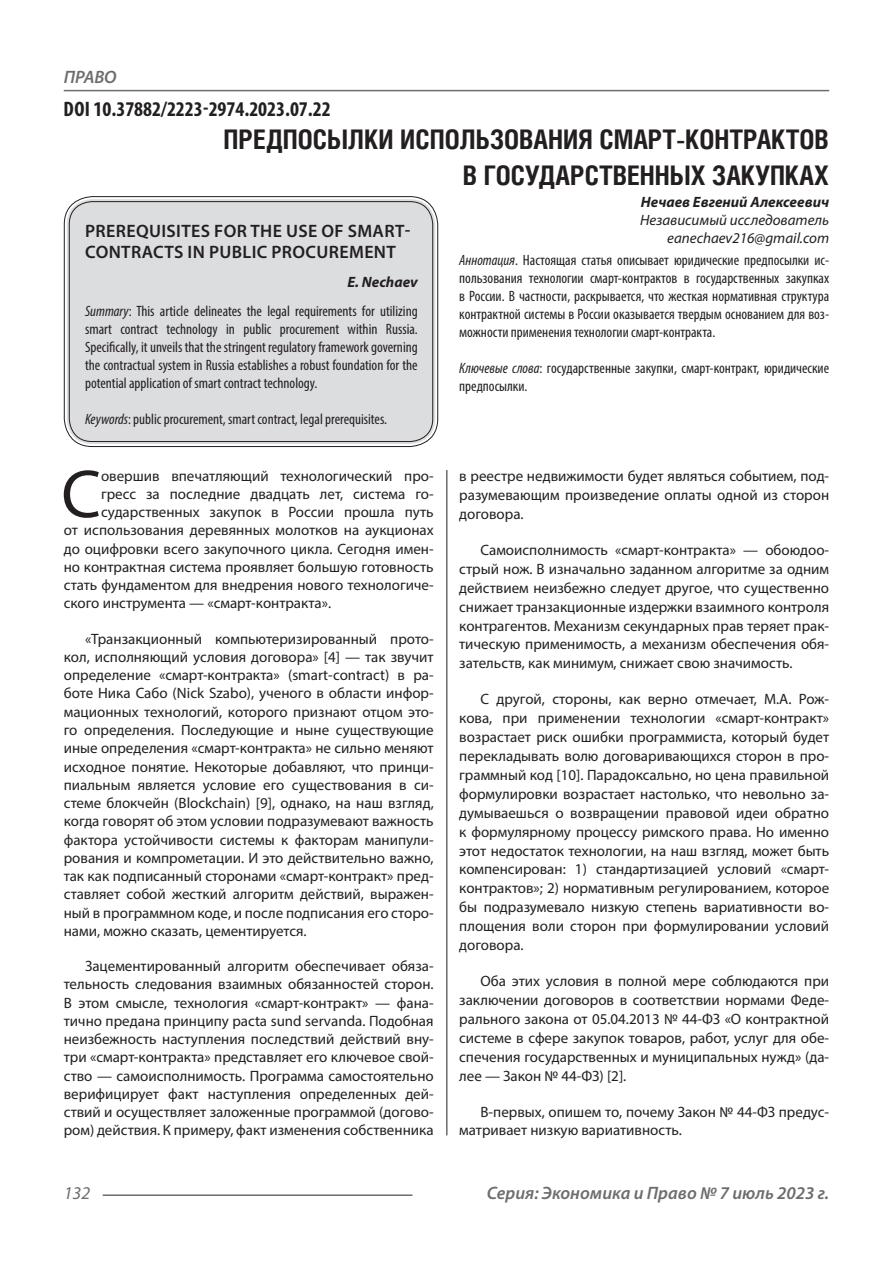
<style>
.page{position:relative;width:893px;height:1263px;background:#fff}
.page>*{position:absolute;margin:0;border:0;box-sizing:border-box;transform-origin:0 0}
.Статья_текст_первый{font:68.4px "Myriad Pro";color:#231f20}
.Статья_название{font:700 27px/36px "Helios Cond C";color:#231f20;text-align:right}
.ДОИ{font:700 condensed 21px "Myriad Pro";color:#231f20}
.Статья_название_англ{font:600 18px/21.6px "Myriad Pro";letter-spacing:.02em;color:#231f20}
.t1{font:italic 600 18px "Myriad Pro";color:#6c6d70}
.t2{font:italic 18px "Myriad Pro";color:#6c6d70}
.Статья_текст{font:15px/18.9px "Myriad Pro";color:#231f20;text-align:justify}
.Статья_аннотация_тек{font:condensed 15px/18px "Myriad Pro";color:#231f20;text-align:justify}
.Статья_аннотация_анг{font:condensed 15px/18px "Myriad Pro";color:#231f20;text-align:justify}
.Статья_текст_первый-2{font:15px "Myriad Pro";color:#231f20}
.Статья_автор_инфо{font:italic 15px "Myriad Pro";color:#231f20}
.Статья_автор_инфо-2{font:italic 700 15px "Myriad Pro";color:#231f20}
.Статья_автор_англ{font:italic 700 15px "Myriad Pro";color:#231f20}
.s1{font-style:italic}
</style>
<div class="page">
<hr style="left:446px;top:128px;width:1px;height:1007px;background:#231f20">
<hr style="left:103px;top:1194px;width:309px;height:2px;background:#6c6d70">
<hr style="left:64px;top:90px;width:765px;height:1px;background:#6c6d70">
<div style="left:443px;top:100px;width:10px;height:370px;background:#fff"></div>
<div style="left:67px;top:199px;width:368px;height:245px;background:#dcdddf;border-radius:26px"></div>
<div style="left:64px;top:196px;width:374px;height:251px;border:1px solid #231f20;border-radius:28px"></div>
<div style="left:69px;top:201px;width:364px;height:241px;border:1px solid #231f20;border-radius:23px"></div>
<p class="t1" style="left:64px;top:66px;width:54px">ПРАВО</p>
<p class="ДОИ" style="left:64px;top:96px;width:269px">DOI 10.37882/2223-2974.2023.07.22</p>
<p class="Статья_название" style="left:224px;top:121px;width:607px">ПРЕДПОСЫЛКИ ИСПОЛЬЗОВАНИЯ СМАРТ-КОНТРАКТОВ<br>В ГОСУДАРСТВЕННЫХ ЗАКУПКАХ</p>
<p class="Статья_автор_инфо-2" style="left:641px;top:193px;width:190px">Нечаев Евгений Алексеевич</p>
<p class="Статья_автор_инфо" style="left:640px;top:211px;width:191px">Независимый исследователь</p>
<p class="Статья_автор_инфо" style="left:667px;top:229px;width:163px">eanechaev216@gmail.com</p>
<p class="Статья_аннотация_тек" style="left:459px;top:251px;width:371px"><span class="s1">Аннотация</span>. Настоящая статья описывает юридические предпосылки ис&shy;пользования технологии смарт-контрактов в государственных закупках в России. В частности, раскрывается, что жесткая нормативная структура контрактной системы в России оказывается твердым основанием для воз&shy;можности применения технологии смарт-контракта.</p>
<p class="Статья_аннотация_тек" style="left:459px;top:359px;width:371px"><span class="s1">Ключевые слова</span>: государственные закупки, смарт-контракт, юридические предпосылки.</p>
<p class="Статья_название_англ" style="left:85px;top:219px;width:327px">PREREQUISITES FOR THE USE OF SMART-<br>CONTRACTS IN PUBLIC PROCUREMENT</p>
<p class="Статья_автор_англ" style="left:348px;top:272px;width:72px">E. Nechaev</p>
<p class="Статья_аннотация_анг" style="left:85px;top:301px;width:334px"><span class="s1">Summary</span>: This article delineates the legal requirements for utilizing smart contract technology in public procurement within Russia.<br>Specifically, it unveils that the stringent regulatory framework governing the contractual system in Russia establishes a robust foundation for the potential application of smart contract technology.</p>
<p class="Статья_аннотация_анг" style="left:85px;top:409px;width:304px"><span class="s1">Keywords</span>: public procurement, smart contract, legal prerequisites.</p>
<p class="Статья_текст_первый" style="left:61px;top:452px;width:41px">С</p>
<p class="Статья_текст_первый-2" style="left:101px;top:467px;width:334px">овершив впечатляющий технологический про-</p>
<p class="Статья_текст_первый-2" style="left:101px;top:485px;width:334px">гресс за последние двадцать лет, система го-</p>
<p class="Статья_текст_первый-2" style="left:101px;top:503px;width:334px">сударственных закупок в России прошла путь</p>
<p class="Статья_текст_первый-2" style="left:64px;top:521px;width:371px">от использования деревянных молотков на аукционах</p>
<p class="Статья_текст_первый-2" style="left:64px;top:539px;width:371px">до оцифровки всего закупочного цикла. Сегодня имен-</p>
<p class="Статья_текст_первый-2" style="left:64px;top:558px;width:371px">но контрактная система проявляет большую готовность</p>
<p class="Статья_текст_первый-2" style="left:64px;top:576px;width:371px">стать фундаментом для внедрения нового технологиче-</p>
<p class="Статья_текст_первый-2" style="left:64px;top:594px;width:268px">ского инструмента — «смарт-контракта».</p>
<p class="Статья_текст" style="left:64px;top:629px;width:371px;line-height:18.3px;text-indent:21px">«Транзакционный компьютеризированный прото&shy;кол, исполняющий условия договора» [4] — так звучит определение «смарт-контракта» (smart-contract) в ра&shy;боте Ника Сабо (Nick Szabo), ученого в области инфор&shy;мационных технологий, которого признают отцом это&shy;го определения. Последующие и ныне существующие иные определения «смарт-контракта» не сильно меняют исходное понятие. Некоторые добавляют, что принци&shy;пиальным является условие его существования в си&shy;стеме блокчейн (Blockchain) [9], однако, на наш взгляд, когда говорят об этом условии подразумевают важность фактора устойчивости системы к факторам манипули&shy;рования и компрометации. И это действительно важно, так как подписанный сторонами «смарт-контракт» пред&shy;ставляет собой жесткий алгоритм действий, выражен&shy;ный в программном коде, и после подписания его сторо&shy;нами, можно сказать, цементируется.</p>
<p class="Статья_текст" style="left:64px;top:957px;width:371px;line-height:18.3px;text-indent:21px">Зацементированный алгоритм обеспечивает обяза&shy;тельность следования взаимных обязанностей сторон.<br>В этом смысле, технология «смарт-контракт» — фана&shy;тично предана принципу pacta sund servanda. Подобная неизбежность наступления последствий действий вну&shy;три «смарт-контракта» представляет его ключевое свой&shy;ство — самоисполнимость. Программа самостоятельно верифицирует факт наступления определенных дей&shy;ствий и осуществляет заложенные программой (догово&shy;ром) действия. К примеру, факт изменения собственника</p>
<p class="Статья_текст" style="left:459px;top:466px;width:371px">в реестре недвижимости будет являться событием, под&shy;разумевающим произведение оплаты одной из сторон договора.</p>
<p class="Статья_текст" style="left:459px;top:540px;width:371px;text-indent:21px">Самоисполнимость «смарт-контракта» — обоюдоо&shy;стрый нож. В изначально заданном алгоритме за одним действием неизбежно следует другое, что существенно снижает транзакционные издержки взаимного контроля контрагентов. Механизм секундарных прав теряет прак&shy;тическую применимость, а механизм обеспечения обя&shy;зательств, как минимум, снижает свою значимость.</p>
<p class="Статья_текст" style="left:459px;top:689px;width:371px;text-indent:21px">С другой, стороны, как верно отмечает, М.А. Рож&shy;кова, при применении технологии «смарт-контракт» возрастает риск ошибки программиста, который будет перекладывать волю договаривающихся сторон в про&shy;граммный код [10]. Парадоксально, но цена правильной формулировки возрастает настолько, что невольно за&shy;думываешься о возвращении правовой идеи обратно к формулярному процессу римского права. Но именно этот недостаток технологии, на наш взгляд, может быть компенсирован: 1) стандартизацией условий «смарт&shy;контрактов»; 2) нормативным регулированием, которое бы подразумевало низкую степень вариативности во&shy;площения воли сторон при формулировании условий договора.</p>
<p class="Статья_текст" style="left:459px;top:971px;width:371px;text-indent:21px">Оба этих условия в полной мере соблюдаются при заключении договоров в соответствии нормами Феде&shy;рального закона от 05.04.2013 № 44-ФЗ «О контрактной системе в сфере закупок товаров, работ, услуг для обе&shy;спечения государственных и муниципальных нужд» (да&shy;лее — Закон № 44-ФЗ) [2].</p>
<p class="Статья_текст" style="left:459px;top:1102px;width:371px;text-indent:21px">В-первых, опишем то, почему Закон № 44-ФЗ предус&shy;матривает низкую вариативность.</p>
<p class="t2" style="left:64px;top:1182px;width:28px">132</p>
<p class="t1" style="left:487px;top:1182px;width:344px">Серия: Экономика и Право № 7 июль 2023 г.</p>
</div>
